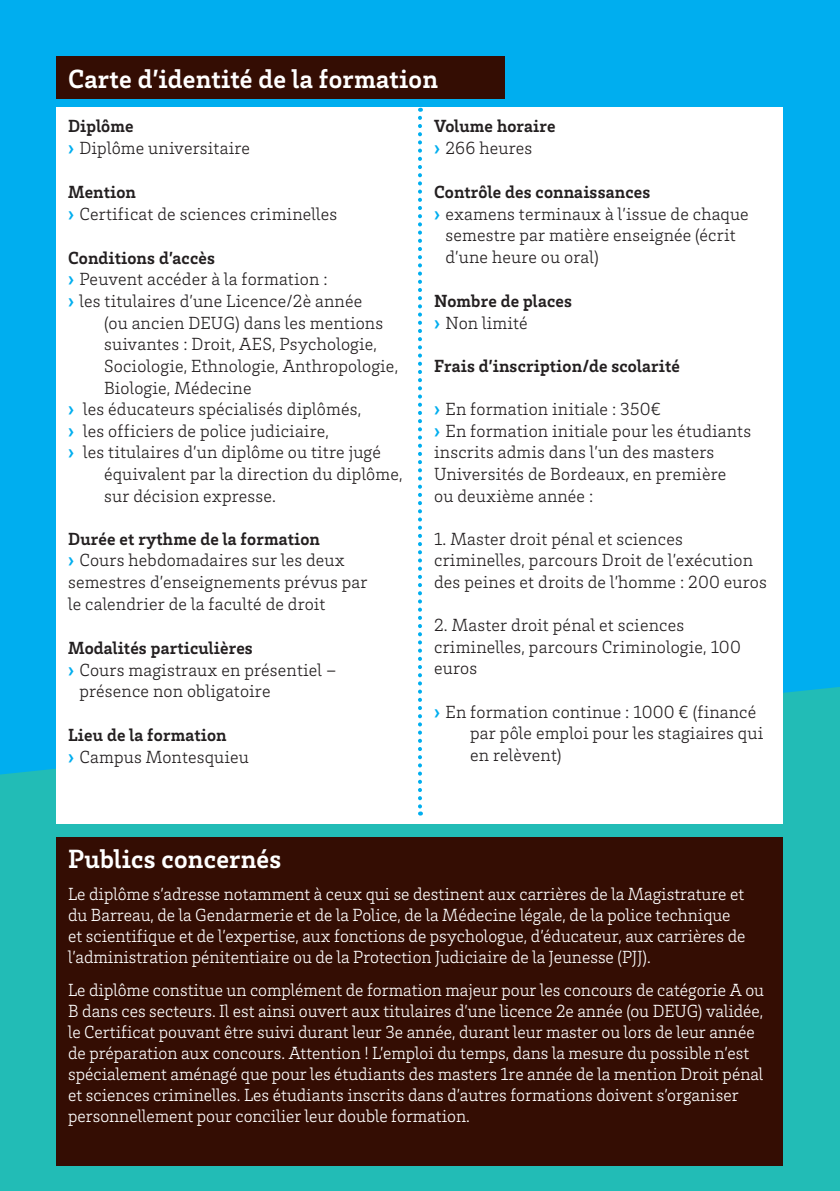
<style>
.page{position:relative;width:840px;height:1191px;background:#fff}
.page>*{position:absolute;margin:0;border:0;box-sizing:border-box;transform-origin:0 0}
._01_Titre_Blanc_13_5{font:700 27px "Brix Slab";letter-spacing:.01em;color:#fff}
.TXT_Liste{font:300 18px/21.6px "Brix Slab";letter-spacing:.01em;color:#231f20}
._01_Titre_Blanc_13_5-2{font:300 18px/21px "Brix Slab";color:#fff}
._03_SousTitre_Noir_9{font:700 18px "Brix Slab";letter-spacing:.01em;color:#231f20}
.TXT_Liste-2{font:700 18px "Brix Slab";letter-spacing:.01em;color:#231f20}
.s1{font-family:"Arial";font-weight:700;color:#00aeef}
</style>
<div class="page">
<svg style="left:839px;top:526px;width:1px;height:665px"></svg>
<div style="left:0;top:557px;width:839px;height:634px;background:#22bcb6"></div>
<div style="left:0;top:0;width:839px;height:774px;background:#00aeef"></div>
<div style="left:57px;top:57px;width:448px;height:42px;background:#340d03"></div>
<div style="left:57px;top:108px;width:725px;height:716px;background:#fff"></div>
<svg style="left:418px;top:118px;width:4px;height:697px"></svg>
<div style="left:57px;top:837px;width:725px;height:328px;background:#340d03"></div>
<p class="_01_Titre_Blanc_13_5" style="left:68px;top:61px;width:371px">Carte d’identité de la formation</p>
<p class="_03_SousTitre_Noir_9" style="left:68px;top:114px;width:67px">Diplôme</p>
<p class="TXT_Liste" style="left:68px;top:136px;width:183px"><span class="s1">›</span> Diplôme universitaire</p>
<p class="_03_SousTitre_Noir_9" style="left:68px;top:180px;width:69px">Mention</p>
<p class="TXT_Liste" style="left:68px;top:202px;width:270px"><span class="s1">›</span> Certificat de sciences criminelles</p>
<p class="_03_SousTitre_Noir_9" style="left:68px;top:246px;width:148px">Conditions d’accès</p>
<p class="TXT_Liste" style="left:68px;top:268px;width:261px"><span class="s1">›</span> Peuvent accéder à la formation :</p>
<p class="TXT_Liste" style="left:104px;top:289px;width:295px;text-indent:-36px"><span class="s1">›</span> les titulaires d’une Licence/2è année<br>(ou ancien DEUG) dans les mentions suivantes : Droit, AES, Psychologie, Sociologie, Ethnologie, Anthropologie, Biologie, Médecine</p>
<p class="TXT_Liste" style="left:68px;top:397px;width:294px"><span class="s1">›</span> les éducateurs spécialisés diplômés,</p>
<p class="TXT_Liste" style="left:68px;top:419px;width:262px"><span class="s1">›</span> les officiers de police judiciaire,</p>
<p class="TXT_Liste" style="left:104px;top:441px;width:300px;text-indent:-36px"><span class="s1">›</span> les titulaires d’un diplôme ou titre jugé équivalent par la direction du diplôme, sur décision expresse.</p>
<p class="TXT_Liste-2" style="left:68px;top:527px;width:253px">Durée et rythme de la formation</p>
<p class="TXT_Liste" style="left:68px;top:549px;width:278px"><span class="s1">›</span> Cours hebdomadaires sur les deux</p>
<p class="TXT_Liste" style="left:68px;top:570px;width:301px">semestres d’enseignements prévus par</p>
<p class="TXT_Liste" style="left:68px;top:592px;width:259px">le calendrier de la faculté de droit</p>
<p class="_03_SousTitre_Noir_9" style="left:68px;top:636px;width:186px">Modalités particulières</p>
<p class="TXT_Liste" style="left:79px;top:658px;width:258px;text-indent:-11px"><span class="s1">›</span> Cours magistraux en présentiel – présence non obligatoire</p>
<p class="_03_SousTitre_Noir_9" style="left:68px;top:723px;width:160px">Lieu de la formation</p>
<p class="TXT_Liste" style="left:68px;top:745px;width:182px"><span class="s1">›</span> Campus Montesquieu</p>
<p class="_03_SousTitre_Noir_9" style="left:434px;top:114px;width:123px">Volume horaire</p>
<p class="TXT_Liste" style="left:434px;top:136px;width:100px"><span class="s1">›</span> 266 heures</p>
<p class="_03_SousTitre_Noir_9" style="left:434px;top:180px;width:217px">Contrôle des connaissances</p>
<p class="TXT_Liste" style="left:445px;top:202px;width:304px;text-indent:-11px"><span class="s1">›</span> examens terminaux à l’issue de chaque semestre par matière enseignée (écrit d’une heure ou oral)</p>
<p class="_03_SousTitre_Noir_9" style="left:434px;top:289px;width:139px">Nombre de places</p>
<p class="TXT_Liste" style="left:434px;top:311px;width:95px"><span class="s1">›</span> Non limité</p>
<p class="TXT_Liste-2" style="left:434px;top:354px;width:247px">Frais d’inscription/de scolarité</p>
<p class="TXT_Liste" style="left:434px;top:397px;width:228px"><span class="s1">›</span> En formation initiale : 350€</p>
<p class="TXT_Liste" style="left:434px;top:419px;width:318px"><span class="s1">›</span> En formation initiale pour les étudiants</p>
<p class="TXT_Liste" style="left:434px;top:441px;width:281px">inscrits admis dans l’un des masters</p>
<p class="TXT_Liste" style="left:434px;top:462px;width:293px">Universités de Bordeaux, en première</p>
<p class="TXT_Liste" style="left:434px;top:484px;width:160px">ou deuxième année :</p>
<p class="TXT_Liste" style="left:434px;top:527px;width:334px">1. Master droit pénal et sciences criminelles, parcours Droit de l’exécution des peines et droits de l’homme : 200 euros</p>
<p class="TXT_Liste" style="left:434px;top:613px;width:308px">2. Master droit pénal et sciences criminelles, parcours Criminologie, 100 euros</p>
<p class="TXT_Liste" style="left:470px;top:700px;width:294px;text-indent:-36px"><span class="s1">›</span> En formation continue : 1000 € (financé par pôle emploi pour les stagiaires qui en relèvent)</p>
<p class="_01_Titre_Blanc_13_5" style="left:68px;top:841px;width:215px">Publics concernés</p>
<p class="_01_Titre_Blanc_13_5-2" style="left:68px;top:883px;width:678px">Le diplôme s’adresse notamment à ceux qui se destinent aux carrières de la Magistrature et du Barreau, de la Gendarmerie et de la Police, de la Médecine légale, de la police technique et scientifique et de l’expertise, aux fonctions de psychologue, d’éducateur, aux carrières de l’administration pénitentiaire ou de la Protection Judiciaire de la Jeunesse (PJJ).</p>
<p class="_01_Titre_Blanc_13_5-2" style="left:68px;top:978px;width:697px">Le diplôme constitue un complément de formation majeur pour les concours de catégorie A ou B dans ces secteurs. Il est ainsi ouvert aux titulaires d’une licence 2e année (ou DEUG) validée, le Certificat pouvant être suivi durant leur 3e année, durant leur master ou lors de leur année de préparation aux concours. Attention ! L’emploi du temps, dans la mesure du possible n’est spécialement aménagé que pour les étudiants des masters 1re année de la mention Droit pénal et sciences criminelles. Les étudiants inscrits dans d’autres formations doivent s’organiser personnellement pour concilier leur double formation.</p>
</div>
